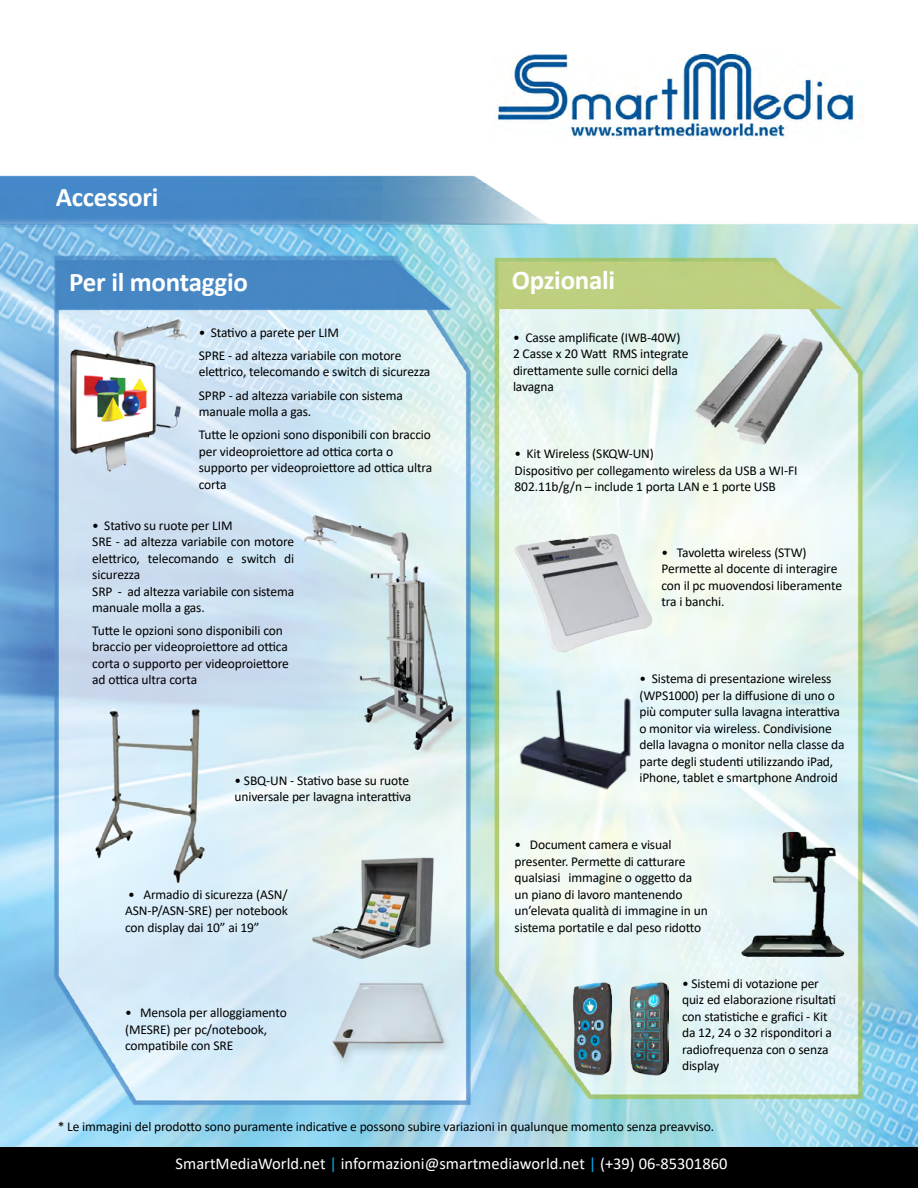
<style>
.page{position:relative;width:918px;height:1188px;background:#fff}
.page>*{position:absolute;margin:0;border:0;box-sizing:border-box;transform-origin:0 0}
.t1{font:700 27px "Calibri";letter-spacing:-.01em;color:#fff}
.t2{font:16.5px "Calibri";color:#fff}
.t3{font:13.5px/16.5px "Calibri";letter-spacing:-.01em;color:#000}
.s1{color:#00aeef}
</style>
<div class="page">
<div style="left:0;top:1147px;width:918px;height:41px;background:#000"></div>
<img style="left:0;top:54px;width:918px;height:1093px">
<img style="left:723px;top:824px;width:141px;height:132px">
<img style="left:511px;top:530px;width:147px;height:123px">
<img style="left:552px;top:981px;width:117px;height:95px">
<img style="left:306px;top:851px;width:145px;height:115px">
<img style="left:516px;top:686px;width:115px;height:104px">
<img style="left:64px;top:708px;width:173px;height:175px">
<p class="t1" style="left:56px;top:177px;width:104px">Accessori</p>
<p class="t1" style="left:69px;top:263px;width:180px">Per il montaggio</p>
<p class="t1" style="left:512px;top:261px;width:105px">Opzionali</p>
<p class="t3" style="left:199px;top:323px;width:142px">• Stativo a parete per LIM</p>
<p class="t3" style="left:199px;top:347px;width:233px">SPRE - ad altezza variabile con motore elettrico, telecomando e switch di sicurezza</p>
<p class="t3" style="left:199px;top:386px;width:206px">SPRP - ad altezza variabile con sistema manuale molla a gas.</p>
<p class="t3" style="left:199px;top:426px;width:235px">Tutte le opzioni sono disponibili con braccio per videoproiettore ad ottica corta o supporto per videoproiettore ad ottica ultra corta</p>
<p class="t3" style="left:92px;top:517px;width:142px">• Stativo su ruote per LIM</p>
<p class="t3" style="left:92px;top:533px;width:203px;text-align:justify">SRE - ad altezza variabile con motore elettrico, telecomando e switch di sicurezza</p>
<p class="t3" style="left:92px;top:583px;width:203px">SRP - ad altezza variabile con sistema manuale molla a gas.</p>
<p class="t3" style="left:92px;top:622px;width:198px">Tutte le opzioni sono disponibili con braccio per videoproiettore ad ottica corta o supporto per videoproiettore ad ottica ultra corta</p>
<p class="t3" style="left:234px;top:772px;width:178px">• SBQ-UN - Stativo base su ruote universale per lavagna interattiva</p>
<p class="t3" style="left:125px;top:886px;width:164px;text-align:justify">• Armadio di sicurezza (ASN/ ASN-P/ASN-SRE) per notebook con display dai 10” ai 19”</p>
<p class="t3" style="left:125px;top:1004px;width:163px">• Mensola per alloggiamento (MESRE) per pc/notebook, compatibile con SRE</p>
<p class="t3" style="left:513px;top:329px;width:177px">• Casse amplificate (IWB-40W)<br>2 Casse x 20 Watt RMS integrate direttamente sulle cornici della lavagna</p>
<p class="t3" style="left:515px;top:445px;width:141px">• Kit Wireless (SKQW-UN)</p>
<p class="t3" style="left:515px;top:462px;width:284px">Dispositivo per collegamento wireless da USB a WI-FI<br>802.11b/g/n – include 1 porta LAN e 1 porte USB</p>
<p class="t3" style="left:662px;top:544px;width:182px">• Tavoletta wireless (STW)<br>Permette al docente di interagire con il pc muovendosi liberamente tra i banchi.</p>
<p class="t3" style="left:639px;top:670px;width:207px">• Sistema di presentazione wireless (WPS1000) per la diffusione di uno o più computer sulla lavagna interattiva o monitor via wireless. Condivisione della lavagna o monitor nella classe da parte degli studenti utilizzando iPad, iPhone, tablet e smartphone Android</p>
<p class="t3" style="left:515px;top:836px;width:195px">• Document camera e visual presenter. Permette di catturare qualsiasi immagine o oggetto da un piano di lavoro mantenendo un’elevata qualità di immagine in un sistema portatile e dal peso ridotto</p>
<p class="t3" style="left:682px;top:975px;width:155px">• Sistemi di votazione per quiz ed elaborazione risultati con statistiche e grafici - Kit da 12, 24 o 32 risponditori a radiofrequenza con o senza display</p>
<p class="t3" style="left:58px;top:1118px;width:658px">* Le immagini del prodotto sono puramente indicative e possono subire variazioni in qualunque momento senza preavviso.</p>
<p class="t2" style="left:176px;top:1152px;width:553px">SmartMediaWorld.net <span class="s1">|</span> informazioni@smartmediaworld.net <span class="s1">|</span> (+39) 06-85301860</p>
</div>
